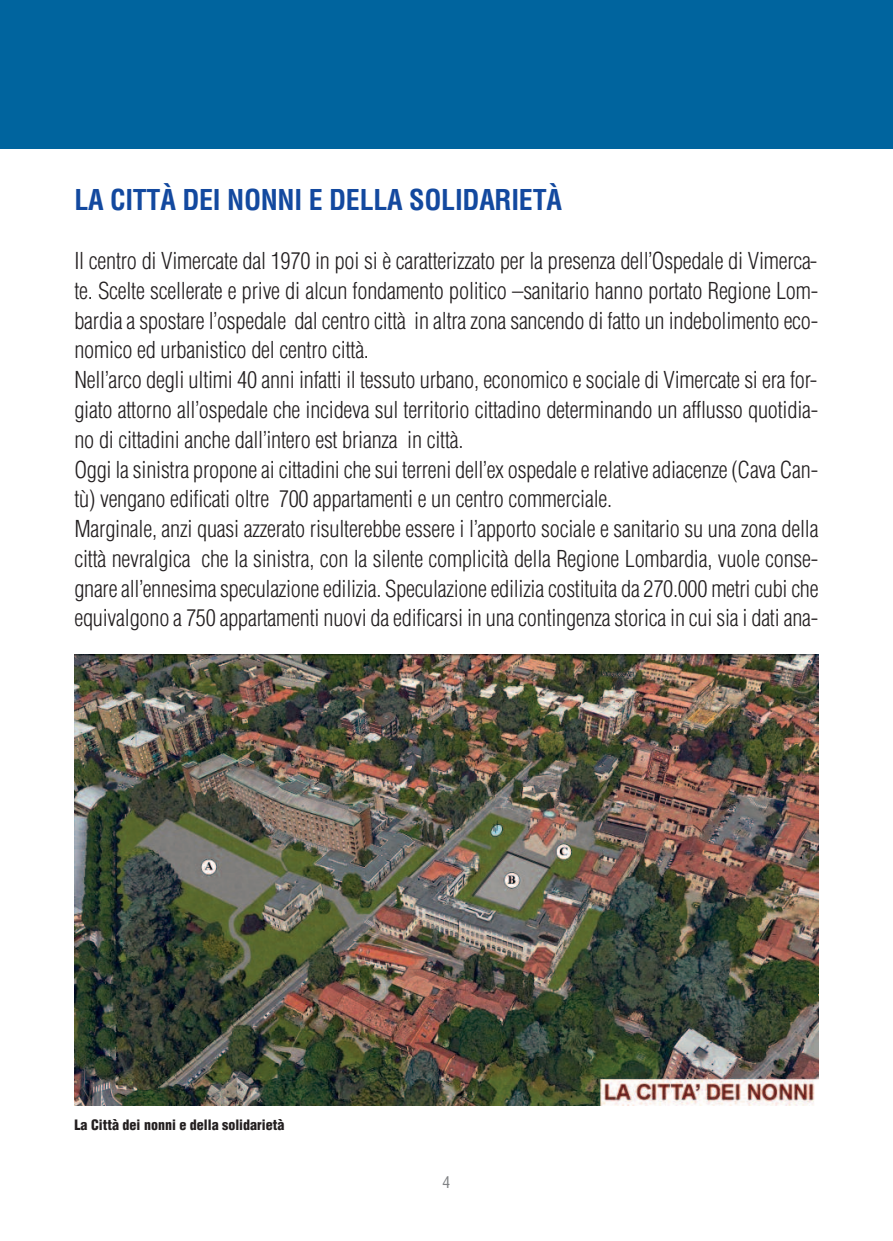
<style>
.page{position:relative;width:893px;height:1241px;background:#fff}
.page>*{position:absolute;margin:0;border:0;box-sizing:border-box;transform-origin:0 0}
.t1{font:700 condensed 28px "Helvetica";letter-spacing:-.01em;color:#13499f}
.t2{font:300 condensed 22.75px/29.8px "Helvetica";letter-spacing:-.01em;color:#231f20}
.t3{font:condensed 15.75px "Helvetica";color:#808285}
.t4{font:900 condensed 14px "Helvetica";color:#231f20}
</style>
<div class="page">
<div style="left:0;top:0;width:893px;height:149px;background:#00649e"></div>
<img style="left:74px;top:654px;width:745px;height:451px">
<p class="t1" style="left:74px;top:183px;width:489px">LA CITTÀ DEI NONNI E DELLA SOLIDARIETÀ</p>
<p class="t2" style="left:74px;top:246px;width:746px">Il centro di Vimercate dal 1970 in poi si è caratterizzato per la presenza dell’Ospedale di Vimerca&shy;te. Scelte scellerate e prive di alcun fondamento politico –sanitario hanno portato Regione Lom&shy;bardia a spostare l’ospedale dal centro città in altra zona sancendo di fatto un indebolimento eco&shy;nomico ed urbanistico del centro città.<br>Nell’arco degli ultimi 40 anni infatti il tessuto urbano, economico e sociale di Vimercate si era for&shy;giato attorno all’ospedale che incideva sul territorio cittadino determinando un afflusso quotidia&shy;no di cittadini anche dall’intero est brianza in città.<br>Oggi la sinistra propone ai cittadini che sui terreni dell’ex ospedale e relative adiacenze (Cava Can&shy;tù) vengano edificati oltre 700 appartamenti e un centro commerciale.<br>Marginale, anzi quasi azzerato risulterebbe essere i l’apporto sociale e sanitario su una zona della città nevralgica che la sinistra, con la silente complicità della Regione Lombardia, vuole conse&shy;gnare all’ennesima speculazione edilizia. Speculazione edilizia costituita da 270.000 metri cubi che equivalgono a 750 appartamenti nuovi da edificarsi in una contingenza storica in cui sia i dati ana-</p>
<p class="t4" style="left:74px;top:1116px;width:211px">La Città dei nonni e della solidarietà</p>
<p class="t3" style="left:443px;top:1173px;width:9px">4</p>
</div>
